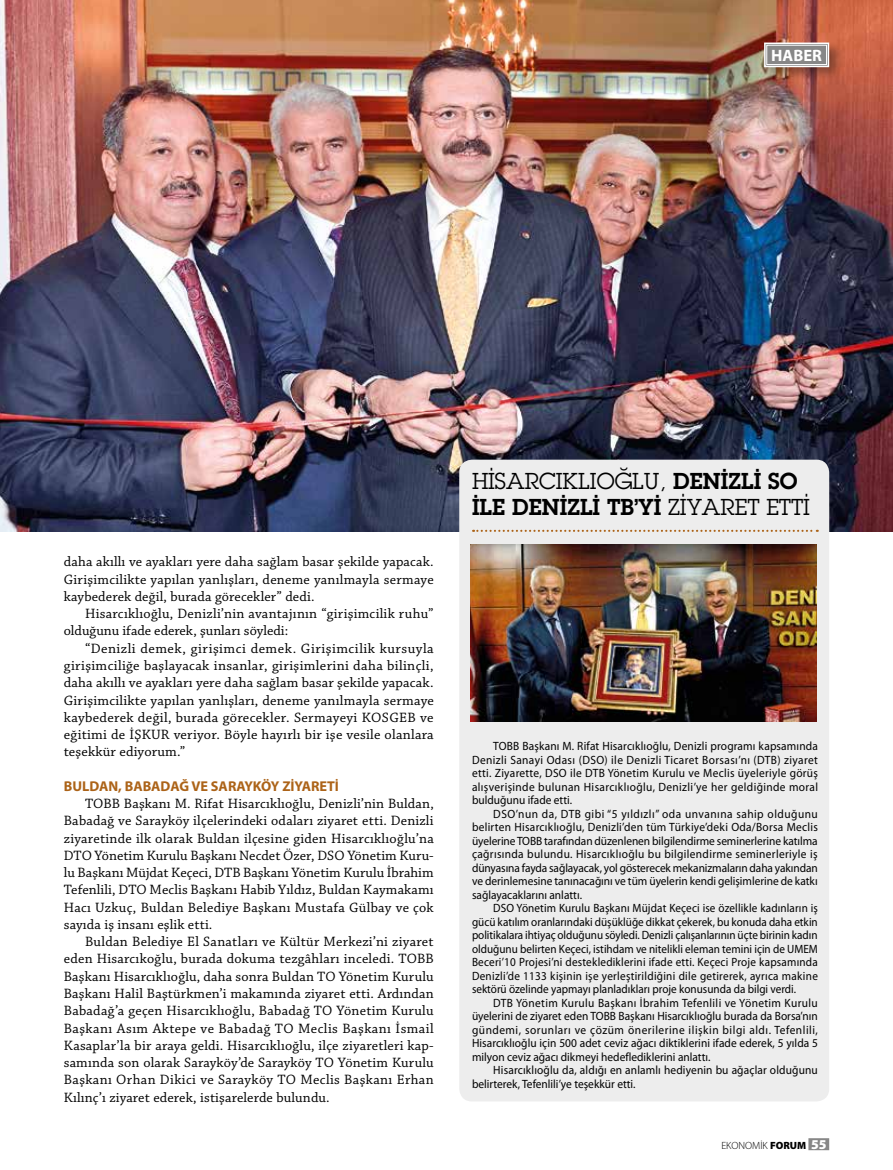
<style>
.page{position:relative;width:893px;height:1170px;background:#fff}
.page>*{position:absolute;margin:0;border:0;box-sizing:border-box;transform-origin:0 0}
.t1{font:22.5px "Lubalin Graph Turk B";color:#000}
.t2{font:22.5px "Lubalin Graph Turk";color:#000}
.t3{font:700 16.5px "Myriad Pro";color:#fff}
.t4{font:14.25px/17.2px "Chaparral Pro";letter-spacing:.015em;color:#000;text-align:justify}
.t5{font:700 14.25px "Myriad Pro";color:#ac6318}
.t6{font:12px/13.5px "Myriad Pro";color:#000;text-align:justify;scale:.95 1}
.t7{font:12px/13.5px "Myriad Pro";color:#000;text-align:justify;scale:.93 1}
.t8{font:300 10.5px "Myriad Pro";color:#000}
.s1{font-family:"Lubalin Graph Turk B"}
.s2{font-family:"Lubalin Graph Turk"}
.s3{font-weight:900}
.s4{font-weight:900;font-size:13.5px;color:#fff}
.s5{font-weight:900;font-size:9px;color:#878787}
</style>
<div class="page">
<img style="left:0;top:0;width:893px;height:531px">
<div style="left:808px;top:1138px;width:21px;height:12px;background:#878787"></div>
<div style="left:762px;top:41px;width:82px;height:41px;background:#000;opacity:.35"></div>
<svg style="left:763px;top:42px;width:67px;height:26px"></svg>
<div style="left:766px;top:45px;width:61px;height:20px;border:1px solid #fff"></div>
<div style="left:459px;top:459px;width:370px;height:642px;background:#ededed;border-radius:13px"></div>
<img style="left:470px;top:544px;width:346px;height:177px">
<svg style="left:473px;top:529px;width:345px;height:3px"></svg>
<p class="t3" style="left:771px;top:46px;width:52px">HABER</p>
<p class="t4" style="left:64px;top:554px;width:371px">daha akıllı ve ayakları yere daha sağlam basar şekilde yapacak.<br>Girişimcilikte yapılan yanlışları, deneme yanılmayla sermaye kaybederek değil, burada görecekler” dedi.</p>
<p class="t4" style="left:64px;top:605px;width:371px;text-indent:21px">Hisarcıklıoğlu, Denizli’nin avantajının “girişimcilik ruhu” olduğunu ifade ederek, şunları söyledi:</p>
<p class="t4" style="left:64px;top:640px;width:372px;text-indent:21px">“Denizli demek, girişimci demek. Girişimcilik kursuyla girişimciliğe başlayacak insanlar, girişimlerini daha bilinçli, daha akıllı ve ayakları yere daha sağlam basar şekilde yapacak.<br>Girişimcilikte yapılan yanlışları, deneme yanılmayla sermaye kaybederek değil, burada görecekler. Sermayeyi KOSGEB ve eğitimi de İŞKUR veriyor. Böyle hayırlı bir işe vesile olanlara teşekkür ediyorum.”</p>
<p class="t5" style="left:64px;top:778px;width:277px">BULDAN, BABADAĞ VE SARAYKÖY ZİYARETİ</p>
<p class="t4" style="left:64px;top:795px;width:372px;text-indent:21px">TOBB Başkanı M. Rifat Hisarcıklıoğlu, Denizli’nin Buldan, Babadağ ve Sarayköy ilçelerindeki odaları ziyaret etti. Denizli ziyaretinde ilk olarak Buldan ilçesine giden Hisarcıklıoğlu’na DTO Yönetim Kurulu Başkanı Necdet Özer, DSO Yönetim Kuru&shy;lu Başkanı Müjdat Keçeci, DTB Başkanı Yönetim Kurulu İbrahim Tefenlili, DTO Meclis Başkanı Habib Yıldız, Buldan Kaymakamı Hacı Uzkuç, Buldan Belediye Başkanı Mustafa Gülbay ve çok sayıda iş insanı eşlik etti.</p>
<p class="t4" style="left:64px;top:933px;width:372px;text-indent:21px">Buldan Belediye El Sanatları ve Kültür Merkezi’ni ziyaret eden Hisarcıkoğlu, burada dokuma tezgâhları inceledi. TOBB Başkanı Hisarcıklıoğlu, daha sonra Buldan TO Yönetim Kurulu Başkanı Halil Baştürkmen’i makamında ziyaret etti. Ardından Babadağ’a geçen Hisarcıklıoğlu, Babadağ TO Yönetim Kurulu Başkanı Asım Aktepe ve Babadağ TO Meclis Başkanı İsmail Kasaplar’la bir araya geldi. Hisarcıklıoğlu, ilçe ziyaretleri kap&shy;samında son olarak Sarayköy’de Sarayköy TO Yönetim Kurulu Başkanı Orhan Dikici ve Sarayköy TO Meclis Başkanı Erhan Kılınç’ı ziyaret ederek, istişarelerde bulundu.</p>
<h1 class="t2" style="left:472px;top:467px;width:327px">HISARCIKLIOĞLU, <span class="s1">DENIZLI SO</span></h1>
<h1 class="t1" style="left:472px;top:491px;width:339px">ILE DENIZLI TB’YI <span class="s2">ZIYARET ETTI</span></h1>
<p class="t6" style="left:472px;top:739px;width:366px;text-indent:21px">TOBB Başkanı M. Rifat Hisarcıklıoğlu, Denizli programı kapsamında Denizli Sanayi Odası (DSO) ile Denizli Ticaret Borsası’nı (DTB) ziyaret etti. Ziyarette, DSO ile DTB Yönetim Kurulu ve Meclis üyeleriyle görüş alışverişinde bulunan Hisarcıklıoğlu, Denizli’ye her geldiğinde moral bulduğunu ifade etti.</p>
<p class="t6" style="left:472px;top:807px;width:366px;text-indent:21px">DSO’nun da, DTB gibi “5 yıldızlı” oda unvanına sahip olduğunu belirten Hisarcıklıoğlu, Denizli’den tüm Türkiye’deki Oda/Borsa Meclis üyelerine TOBB tarafından düzenlenen bilgilendirme seminerlerine katılma çağrısında bulundu. Hisarcıklıoğlu bu bilgilendirme seminerleriyle iş dünyasına fayda sağlayacak, yol gösterecek mekanizmaların daha yakından ve derinlemesine tanınacağını ve tüm üyelerin kendi gelişimlerine de katkı sağlayacaklarını anlattı.</p>
<p class="t7" style="left:472px;top:901px;width:374px;text-indent:21px">DSO Yönetim Kurulu Başkanı Müjdat Keçeci ise özellikle kadınların iş gücü katılım oranlarındaki düşüklüğe dikkat çekerek, bu konuda daha etkin politikalara ihtiyaç olduğunu söyledi. Denizli çalışanlarının üçte birinin kadın olduğunu belirten Keçeci, istihdam ve nitelikli eleman temini için de UMEM Beceri’10 Projesi’ni desteklediklerini ifade etti. Keçeci Proje kapsamında Denizli’de 1133 kişinin işe yerleştirildiğini dile getirerek, ayrıca makine sektörü özelinde yapmayı planladıkları proje konusunda da bilgi verdi.</p>
<p class="t6" style="left:472px;top:996px;width:366px;text-indent:21px">DTB Yönetim Kurulu Başkanı İbrahim Tefenlili ve Yönetim Kurulu üyelerini de ziyaret eden TOBB Başkanı Hisarcıklıoğlu burada da Borsa’nın gündemi, sorunları ve çözüm önerilerine ilişkin bilgi aldı. Tefenlili, Hisarcıklıoğlu için 500 adet ceviz ağacı diktiklerini ifade ederek, 5 yılda 5 milyon ceviz ağacı dikmeyi hedeflediklerini anlattı.</p>
<p class="t6" style="left:472px;top:1063px;width:366px;text-indent:21px">Hisarcıklıoğlu da, aldığı en anlamlı hediyenin bu ağaçlar olduğunu belirterek, Tefenlili’ye teşekkür etti.</p>
<p class="t8" style="left:721px;top:1139px;width:109px">EKONOMİK <span class="s3">FORUM</span> <span class="s4">55</span><span class="s5">i</span></p>
</div>
